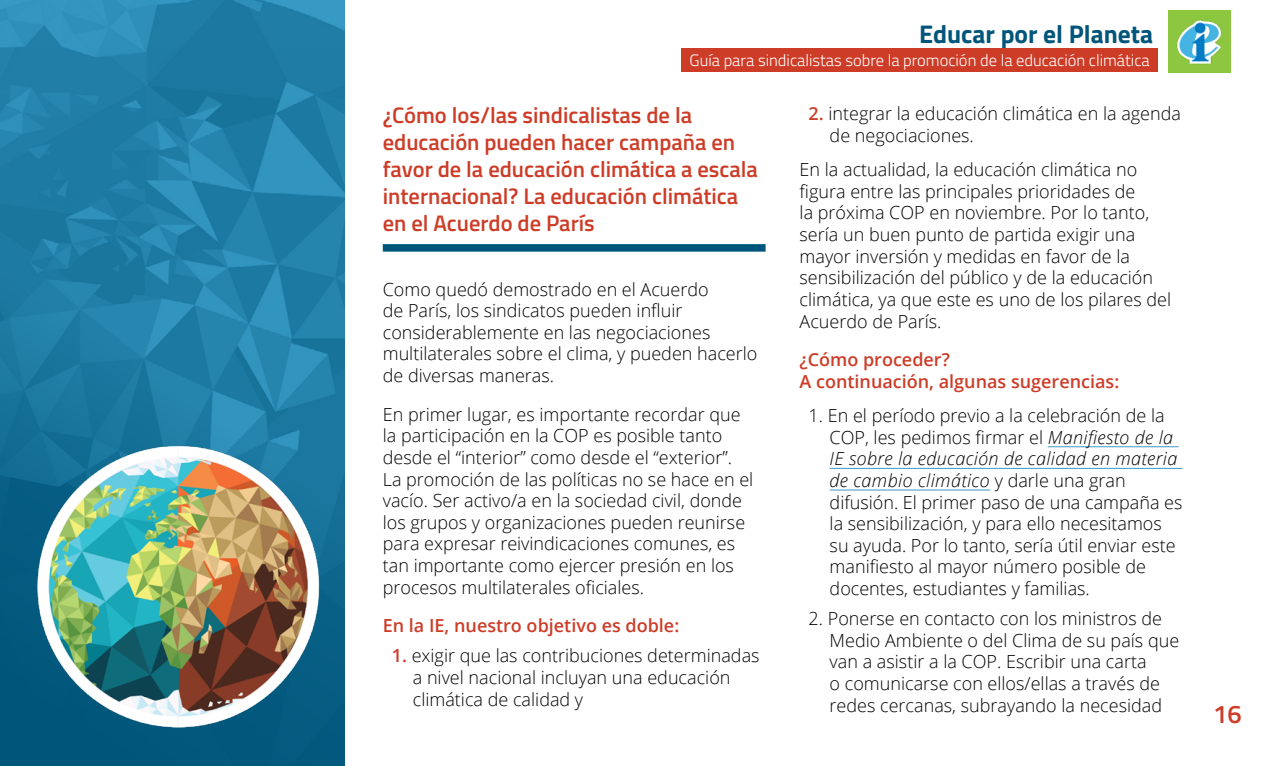
<style>
.page{position:relative;width:1276px;height:766px;background:#fff}
.page>*{position:absolute;margin:0;border:0;box-sizing:border-box;transform-origin:0 0}
.t1{font:700 25.5px "Titillium Web";color:#00557a}
.t2{font:600 25.5px "Titillium";color:#cd3c27}
.t3{font:600 22.5px/27px "Titillium";color:#cd3c27}
.t4{font:300 18px/21.6px "Open Sans";color:#000}
.t5{font:600 18px/21.6px "Open Sans";color:#cd3c27}
.t6{font:300 16.5px "Titillium Web";color:#fff}
.s1{font-weight:600;color:#cd3c27}
.s2{font-style:italic}
</style>
<div class="page">
<img style="left:0;top:0;width:344px;height:48px">
<svg style="left:0;top:48px;width:344px;height:717px;background:#1e7ca4"></svg>
<div style="left:1168px;top:10px;width:62px;height:63px;background:#8dc73f"></div>
<img style="left:1177px;top:20px;width:45px;height:44px">
<div style="left:681px;top:48px;width:476px;height:23px;background:#cd3c27"></div>
<div style="left:383px;top:244px;width:382px;height:7px;background:#00557a"></div>
<hr style="left:1047px;top:446px;width:131px;height:1px;background:#379ac4">
<hr style="left:829px;top:468px;width:353px;height:1px;background:#379ac4">
<hr style="left:829px;top:489px;width:161px;height:1px;background:#379ac4">
<img style="left:0;top:435px;width:344px;height:298px">
<h1 class="t1" style="left:919px;top:15px;width:235px">Educar por el Planeta</h1>
<p class="t6" style="left:689px;top:48px;width:462px">Guía para sindicalistas sobre la promoción de la educación climática</p>
<p class="t3" style="left:383px;top:101px;width:377px">¿Cómo los/las sindicalistas de la educación pueden hacer campaña en favor de la educación climática a escala internacional? La educación climática en el Acuerdo de París</p>
<p class="t4" style="left:829px;top:102px;width:353px;text-indent:-21px"><span class="s1">2.</span> integrar la educación climática en la agenda de negociaciones.</p>
<p class="t4" style="left:799px;top:158px;width:373px">En la actualidad, la educación climática no figura entre las principales prioridades de<br>la próxima COP en noviembre. Por lo tanto, sería un buen punto de partida exigir una mayor inversión y medidas en favor de la sensibilización del público y de la educación climática, ya que este es uno de los pilares del Acuerdo de París.</p>
<p class="t5" style="left:799px;top:348px;width:321px">¿Cómo proceder?<br>A continuación, algunas sugerencias:</p>
<p class="t4" style="left:829px;top:404px;width:354px;text-indent:-21px">1. En el período previo a la celebración de la COP, les pedimos firmar el <span class="s2">Manifiesto de la IE sobre la educación de calidad en materia de cambio climático</span> y darle una gran difusión. El primer paso de una campaña es la sensibilización, y para ello necesitamos su ayuda. Por lo tanto, sería útil enviar este manifiesto al mayor número posible de docentes, estudiantes y familias.</p>
<p class="t4" style="left:829px;top:607px;width:351px;text-indent:-21px">2. Ponerse en contacto con los ministros de Medio Ambiente o del Clima de su país que van a asistir a la COP. Escribir una carta<br>o comunicarse con ellos/ellas a través de redes cercanas, subrayando la necesidad</p>
<p class="t4" style="left:383px;top:277px;width:376px">Como quedó demostrado en el Acuerdo<br>de París, los sindicatos pueden influir considerablemente en las negociaciones multilaterales sobre el clima, y pueden hacerlo de diversas maneras.</p>
<p class="t4" style="left:383px;top:402px;width:372px">En primer lugar, es importante recordar que la participación en la COP es posible tanto desde el “interior” como desde el “exterior”.<br>La promoción de las políticas no se hace en el vacío. Ser activo/a en la sociedad civil, donde los grupos y organizaciones pueden reunirse para expresar reivindicaciones comunes, es tan importante como ejercer presión en los procesos multilaterales oficiales.</p>
<p class="t5" style="left:383px;top:614px;width:298px">En la IE, nuestro objetivo es doble:</p>
<p class="t4" style="left:413px;top:644px;width:348px;text-indent:-21px"><span class="s1">1.</span> exigir que las contribuciones determinadas a nivel nacional incluyan una educación climática de calidad y</p>
<h1 class="t2" style="left:1213px;top:695px;width:30px">16</h1>
</div>
